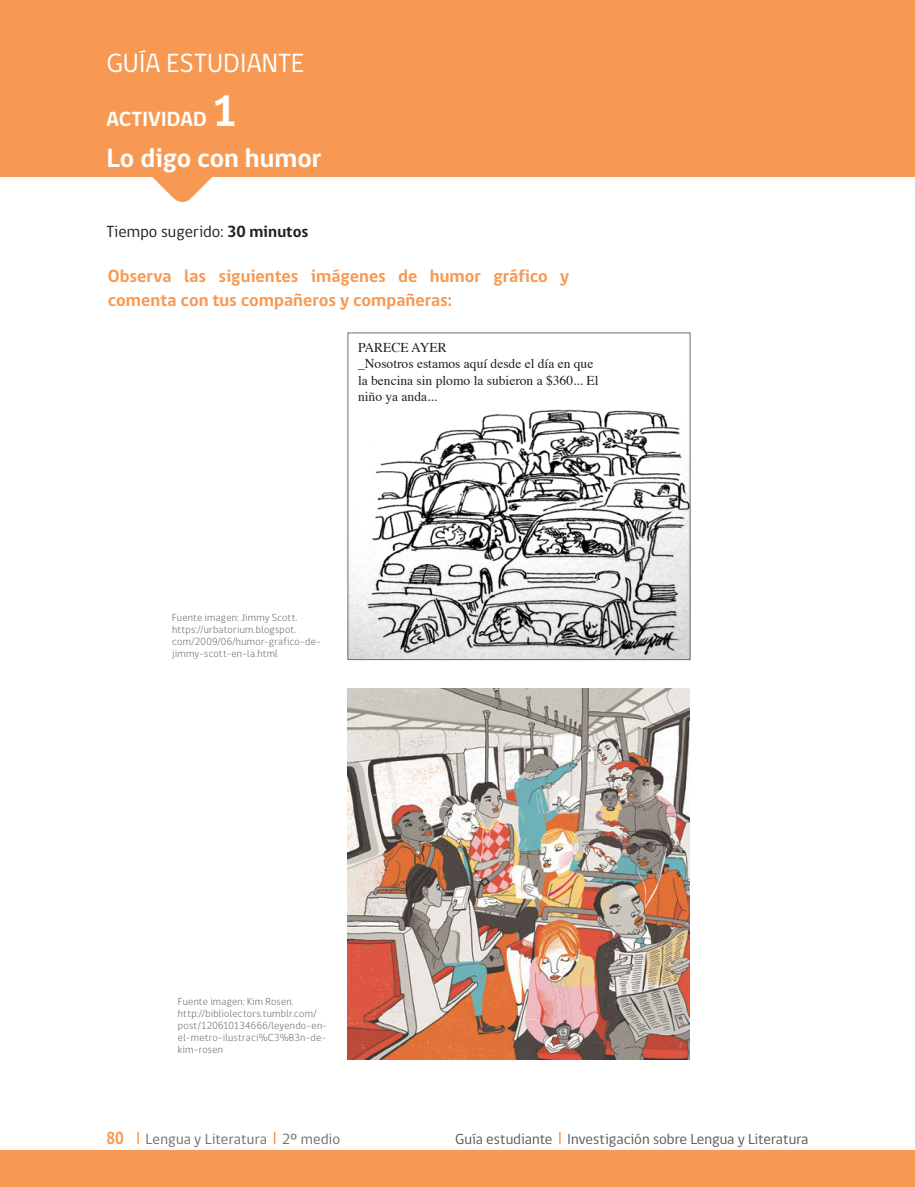
<style>
.page{position:relative;width:915px;height:1187px;background:#fff}
.page>*{position:absolute;margin:0;border:0;box-sizing:border-box;transform-origin:0 0}
.titulos{font:700 45px "gob CL";color:#fff}
.t1{font:700 27px "gob CL";color:#fff}
.t2{font:27px "gob CL";color:#fff}
.titulos-2{font:700 21px "gob CL";letter-spacing:-.005em;color:#fff}
.texto_gral_2_columna{font:700 18px/24px "gob CL";color:#f79952}
.t3{font:16.5px "gob CL";letter-spacing:.005em;color:#231f20}
.t4{font:15px "gob CL";color:#57585a}
.t5{font:15px "gob CL";letter-spacing:.01em;color:#6c6d70}
.t6{font:13.5px/16.2px "Times";color:#231f20}
.t7{font:300 10.5px/12px "gob CL";letter-spacing:.025em;color:#57585a}
.s1{font-size:45px}
.s2{font-weight:700}
.s3{font-weight:700;font-size:18px;color:#f79952}
</style>
<div class="page">
<svg style="left:137px;top:1131px;width:2px;height:12px"></svg>
<svg style="left:274px;top:1131px;width:1px;height:12px"></svg>
<svg style="left:559px;top:1132px;width:1px;height:12px"></svg>
<div style="left:0;top:1149px;width:914px;height:37px;background:#f79952"></div>
<div style="left:0;top:0;width:914px;height:176px;background:#f79952"></div>
<svg style="left:40px;top:176px;width:285px;height:26px"></svg>
<img style="left:347px;top:688px;width:342px;height:371px">
<img style="left:349px;top:409px;width:339px;height:249px">
<div style="left:347px;top:332px;width:343px;height:328px;border:1px solid #6c6d70"></div>
<p class="t2" style="left:106px;top:45px;width:199px">GUÍA ESTUDIANTE</p>
<p class="titulos-2" style="left:106px;top:105px;width:132px">ACTIVIDAD <span class="s1">1</span></p>
<p class="t1" style="left:106px;top:140px;width:216px">Lo digo con humor</p>
<p class="titulos" style="left:212px;top:81px;width:27px">2</p>
<p class="t3" style="left:106px;top:220px;width:204px">Tiempo sugerido: <span class="s2">30 minutos</span></p>
<p class="texto_gral_2_columna" style="left:108px;top:265px;width:463px">Observa las siguientes imágenes de humor gráfico y comenta con tus compañeros y compañeras:</p>
<p class="t6" style="left:358px;top:338px;width:90px">PARECE AYER</p>
<p class="t6" style="left:358px;top:354px;width:242px">_Nosotros estamos aquí desde el día en que la bencina sin plomo la subieron a $360... El niño ya anda...</p>
<p class="t7" style="left:172px;top:611px;width:150px">Fuente imagen: Jimmy Scott. https://urbatorium.blogspot. com/2009/06/humor-grafico-de&shy;jimmy-scott-en-la.html</p>
<p class="t7" style="left:178px;top:995px;width:151px">Fuente imagen: Kim Rosen. http://bibliolectors.tumblr.com/ post/120610134666/leyendo-en&shy;el-metro-ilustraci%C3%B3n-de&shy;kim-rosen</p>
<p class="t5" style="left:106px;top:1128px;width:235px"><span class="s3">80</span> Lengua y Literatura 2º medio</p>
<p class="t4" style="left:455px;top:1128px;width:355px">Guía estudiante Investigación sobre Lengua y Literatura</p>
</div>
